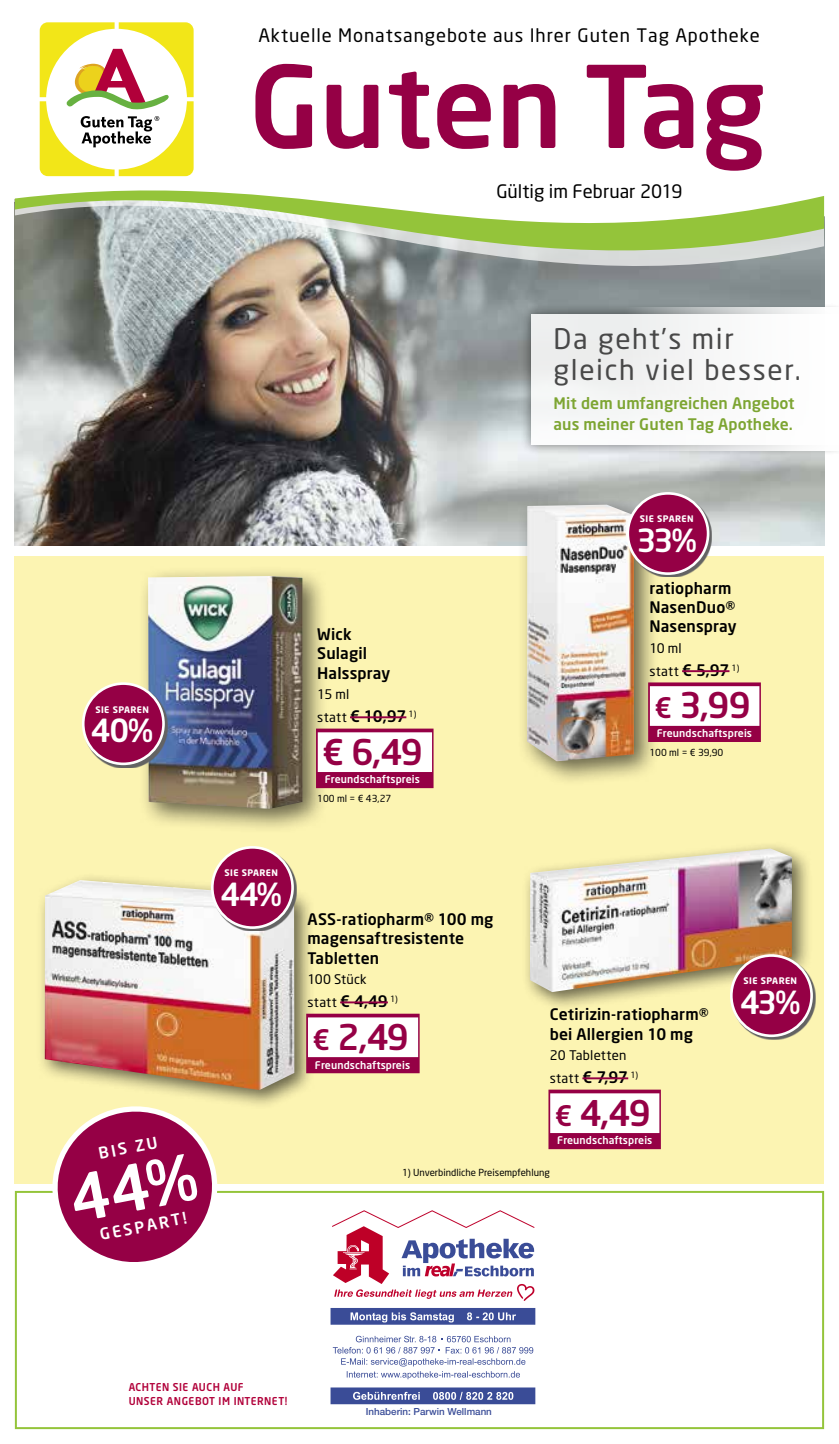
<style>
.page{position:relative;width:839px;height:1444px;background:#fff}
.page>*{position:absolute;margin:0;border:0;box-sizing:border-box;transform-origin:0 0}
.t1{font:500 112px "Neo Sans";color:#950045}
.t2{font:500 35px "Neo Sans";letter-spacing:-.05em;color:#950045}
.t3{font:500 31.5px "Neo Sans";letter-spacing:-.065em;color:#fff}
.t4{font:28px/31.5px "Neo Sans";letter-spacing:.06em;color:#484848}
.t5{font:18.38px "Neo Sans";letter-spacing:.05em;color:#000}
.t6{font:18.38px "Neo Sans";color:#000}
.t7{font:500 15.75px/19.2px "Neo Sans";letter-spacing:.01em;color:#000}
.t8{font:500 15.75px/21px "Neo Sans";letter-spacing:.005em;color:#7da532}
.t9{font:500 15.75px "Neo Sans";color:#fff}
.t10{font:13.12px/22.8px "Neo Sans";letter-spacing:.015em;color:#000}
.t11{font:500 10.67px/14px "Neo Sans";letter-spacing:.05em;color:#b1003a;scale:.95 1}
.t12{font:500 10.5px "Neo Sans";letter-spacing:.01em;color:#fff}
.t13{font:500 9.8px "Helvetica Neue";color:#3a4d98}
.t14{font:9.62px "Neo Sans";color:#000}
.t15{font:700 8.92px "Neo Sans";letter-spacing:.05em;color:#fff}
.s1{font-weight:400;font-size:13.12px}
.s2{font-weight:500;font-size:15.75px}
.s3{font-size:28px}
</style>
<div class="page">
<img style="left:15px;top:301px;width:808px;height:245px">
<div style="left:519px;top:303px;width:319px;height:153px;background:#000;opacity:.6"></div>
<div style="left:531px;top:314px;width:307px;height:130px;background:#f0f1f0"></div>
<div style="left:625px;top:307px;width:213px;height:143px;background:#fff"></div>
<div style="left:15px;top:556px;width:808px;height:627px;background:#fcf4b2"></div>
<svg style="left:40px;top:22px;width:153px;height:139px"></svg>
<svg style="left:15px;top:161px;width:808px;height:140px"></svg>
<div style="left:331px;top:1308px;width:203px;height:16px;background:#3a4c97"></div>
<svg style="left:350px;top:1312px;width:166px;height:10px"></svg>
<div style="left:331px;top:1388px;width:203px;height:15px;background:#3a4c97"></div>
<svg style="left:353px;top:1391px;width:160px;height:8px"></svg>
<svg style="left:333px;top:1335px;width:200px;height:44px"></svg>
<svg style="left:332px;top:1210px;width:203px;height:91px"></svg>
<div style="left:15px;top:1191px;width:808px;height:238px;border:2px solid #94c43a"></div>
<div style="left:137px;top:566px;width:191px;height:268px;background:#000;opacity:.6"></div>
<img style="left:148px;top:576px;width:154px;height:233px">
<div style="left:316px;top:728px;width:117px;height:60px;background:#950045"></div>
<div style="left:318px;top:732px;width:114px;height:40px;background:#fff"></div>
<hr style="left:350px;top:716px;width:56px;height:2px;background:#950045">
<svg style="left:84px;top:684px;width:83px;height:83px"></svg>
<div style="left:83px;top:683px;width:80px;height:81px;background:#950045;border-radius:50%"></div>
<div style="left:82px;top:682px;width:83px;height:83px;border:3px solid #fff;border-radius:50%"></div>
<div style="left:37px;top:872px;width:278px;height:238px;background:#000;opacity:.6"></div>
<img style="left:45px;top:880px;width:249px;height:210px">
<div style="left:306px;top:1013px;width:113px;height:60px;background:#950045"></div>
<div style="left:308px;top:1017px;width:110px;height:40px;background:#fff"></div>
<hr style="left:340px;top:1001px;width:48px;height:2px;background:#950045">
<svg style="left:213px;top:848px;width:83px;height:83px"></svg>
<div style="left:212px;top:847px;width:80px;height:80px;background:#950045;border-radius:50%"></div>
<div style="left:211px;top:846px;width:83px;height:83px;border:3px solid #fff;border-radius:50%"></div>
<div style="left:522px;top:841px;width:291px;height:171px;background:#000;opacity:.6"></div>
<img style="left:530px;top:848px;width:261px;height:144px">
<div style="left:548px;top:1089px;width:112px;height:60px;background:#950045"></div>
<div style="left:550px;top:1093px;width:109px;height:40px;background:#fff"></div>
<hr style="left:582px;top:1077px;width:46px;height:2px;background:#950045">
<svg style="left:732px;top:956px;width:83px;height:83px"></svg>
<div style="left:731px;top:955px;width:80px;height:80px;background:#950045;border-radius:50%"></div>
<div style="left:729px;top:954px;width:83px;height:83px;border:3px solid #fff;border-radius:50%"></div>
<div style="left:516px;top:494px;width:144px;height:293px;background:#000;opacity:.6"></div>
<img style="left:527px;top:505px;width:106px;height:256px">
<div style="left:648px;top:682px;width:112px;height:60px;background:#950045"></div>
<div style="left:649px;top:686px;width:110px;height:40px;background:#fff"></div>
<hr style="left:682px;top:670px;width:47px;height:2px;background:#950045">
<svg style="left:628px;top:494px;width:83px;height:83px"></svg>
<div style="left:627px;top:493px;width:81px;height:80px;background:#950045;border-radius:50%"></div>
<div style="left:626px;top:492px;width:83px;height:83px;border:3px solid #fff;border-radius:50%"></div>
<svg style="left:35px;top:1089px;width:199px;height:173px"></svg>
<p class="t5" style="left:258px;top:24px;width:503px">Aktuelle Monatsangebote aus Ihrer Guten Tag Apotheke</p>
<h1 class="t1" style="left:249px;top:36px;width:518px">Guten Tag</h1>
<p class="t6" style="left:496px;top:180px;width:187px">Gültig im Februar 2019</p>
<h3 class="t4" style="left:553px;top:322px;width:249px">Da geht’s mir gleich viel besser.</h3>
<p class="t8" style="left:553px;top:392px;width:242px">Mit dem umfangreichen Angebot aus meiner Guten Tag Apotheke.</p>
<p class="t15" style="left:95px;top:703px;width:55px">SIE SPAREN</p>
<h3 class="t3" style="left:91px;top:711px;width:64px">40%</h3>
<p class="t9" style="left:97px;top:1143px;width:61px;rotate:-11deg">BIS ZU</p>
<p class="t9" style="left:98px;top:1224px;width:90px;rotate:-11deg">GESPART!</p>
<p class="t15" style="left:224px;top:867px;width:55px">SIE SPAREN</p>
<h3 class="t3" style="left:220px;top:874px;width:63px">44%</h3>
<p class="t7" style="left:317px;top:624px;width:75px">Wick<br>Sulagil<br>Halsspray</p>
<p class="t10" style="left:317px;top:682px;width:34px">15 ml</p>
<p class="t7" style="left:317px;top:706px;width:101px"><span class="s1">statt</span> € 10,97 <sup>1)</sup></p>
<h2 class="t2" style="left:322px;top:729px;width:102px">€ 6,49</h2>
<p class="t12" style="left:324px;top:773px;width:97px">Freundschaftspreis</p>
<p class="t14" style="left:317px;top:792px;width:76px">100 ml = € 43,27</p>
<p class="t7" style="left:307px;top:909px;width:187px">ASS-ratiopharm® 100 mg magensaftresistente<br>Tabletten</p>
<p class="t10" style="left:307px;top:967px;width:92px">100 Stück statt <span class="s2">€ 4,49</span> <sup>1)</sup></p>
<h2 class="t2" style="left:312px;top:1014px;width:98px"><span class="s3">€</span> 2,49</h2>
<p class="t12" style="left:315px;top:1058px;width:97px">Freundschaftspreis</p>
<p class="t15" style="left:639px;top:513px;width:55px">SIE SPAREN</p>
<h3 class="t3" style="left:636px;top:520px;width:62px">33%</h3>
<p class="t7" style="left:649px;top:578px;width:89px">ratiopharm<br>NasenDuo®<br>Nasenspray</p>
<p class="t10" style="left:649px;top:636px;width:92px">10 ml<br>statt <span class="s2">€ 5,97</span> <sup>1)</sup></p>
<h2 class="t2" style="left:654px;top:683px;width:98px"><span class="s3">€</span> 3,99</h2>
<p class="t12" style="left:656px;top:727px;width:97px">Freundschaftspreis</p>
<p class="t14" style="left:649px;top:746px;width:76px">100 ml = € 39,90</p>
<p class="t7" style="left:549px;top:1004px;width:160px">Cetirizin-ratiopharm® bei Allergien 10 mg</p>
<p class="t10" style="left:549px;top:1043px;width:90px">20 Tabletten statt <span class="s2">€ 7,97</span> <sup>1)</sup></p>
<h2 class="t2" style="left:554px;top:1090px;width:98px"><span class="s3">€</span> 4,49</h2>
<p class="t12" style="left:557px;top:1134px;width:97px">Freundschaftspreis</p>
<p class="t15" style="left:743px;top:975px;width:55px">SIE SPAREN</p>
<h3 class="t3" style="left:739px;top:982px;width:62px">43%</h3>
<p class="t14" style="left:402px;top:1166px;width:149px">1) Unverbindliche Preisempfehlung</p>
<p class="t11" style="left:129px;top:1380px;width:168px">ACHTEN SIE AUCH AUF<br>UNSER ANGEBOT IM INTERNET!</p>
<p class="t13" style="left:366px;top:1405px;width:127px">Inhaberin: Parwin Wellmann</p>
</div>
